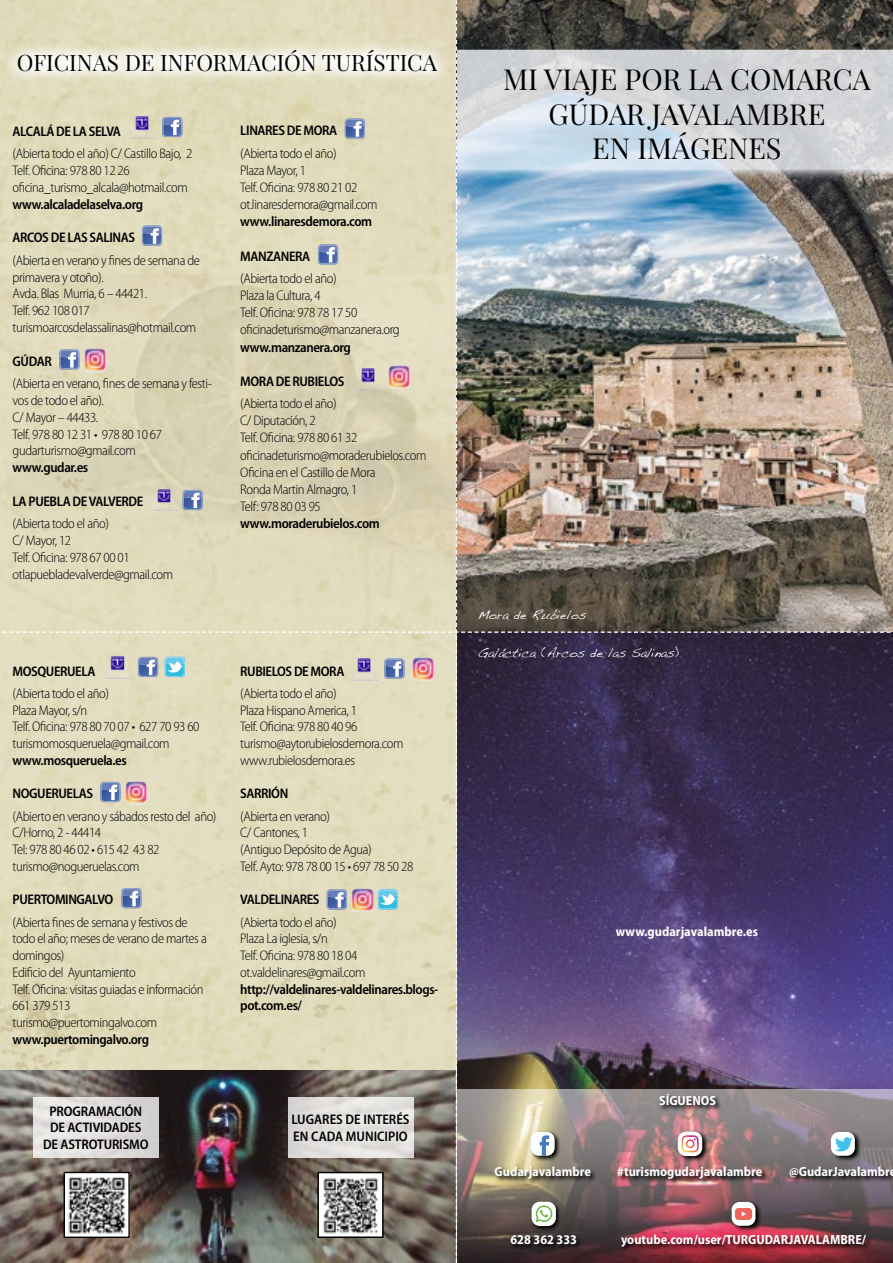
<style>
.page{position:relative;width:893px;height:1263px;background:#fff}
.page>*{position:absolute;margin:0;border:0;box-sizing:border-box;transform-origin:0 0}
.t1{font:28.8px/34.7px "Playfair Display SC";color:#000;text-align:center}
.t2{font:22.5px "Playfair Display SC";color:#000}
.t3{font:300 semi-condensed 13.95px/16.8px "Myriad Pro";letter-spacing:-.03em;color:#000}
.t4{font:600 semi-condensed 13.95px/16.8px "Myriad Pro";letter-spacing:-.03em;color:#000}
.t5{font:600 semi-condensed 13.95px/16.8px "Myriad Pro";letter-spacing:-.01em;color:#000;text-align:center}
.t6{font:600 semi-condensed 13.95px/16.8px "Myriad Pro";color:#000}
.t7{font:700 semi-condensed 13.2px "Myriad Pro";color:#fff}
.t8{font:12.6px "Handwriting Dakota";color:#fff}
</style>
<div class="page">
<img style="left:0;top:0;width:893px;height:1263px">
<img style="left:66px;top:1174px;width:62px;height:62px">
<div style="left:64px;top:1172px;width:66px;height:66px;border:1px solid #000"></div>
<div style="left:33px;top:1097px;width:125px;height:60px;background:linear-gradient(to right,#ebe9e7,#d4d1d1)"></div>
<img style="left:320px;top:1175px;width:61px;height:60px">
<div style="left:317px;top:1172px;width:67px;height:66px;border:2px solid #000"></div>
<div style="left:288px;top:1097px;width:125px;height:60px;background:linear-gradient(to right,#dcd9d8,#e8e7e4)"></div>
<h2 class="t2" style="left:17px;top:49px;width:422px">OFICINAS DE INFORMACIÓN TURÍSTICA</h2>
<p class="t4" style="left:13px;top:122px;width:110px">ALCALÁ DE LA SELVA</p>
<p class="t3" style="left:13px;top:145px;width:181px">(Abierta todo el año) C/ Castillo Bajo, 2<br>Telf. Oficina: 978 80 12 26 oficina_turismo_alcala@hotmail.com</p>
<p class="t4" style="left:13px;top:195px;width:132px">www.alcaladelaselva.org</p>
<p class="t4" style="left:13px;top:229px;width:124px">ARCOS DE LAS SALINAS</p>
<p class="t3" style="left:13px;top:252px;width:189px">(Abierta en verano y fines de semana de primavera y otoño).<br>Avda. Blas Murria, 6 – 44421.<br>Telf. 962 108 017 turismoarcosdelassalinas@hotmail.com</p>
<p class="t4" style="left:13px;top:352px;width:41px">GÚDAR</p>
<p class="t3" style="left:13px;top:375px;width:201px">(Abierta en verano, fines de semana y festi&shy;vos de todo el año).<br>C/ Mayor – 44433.<br>Telf. 978 80 12 31 • 978 80 10 67 gudarturismo@gmail.com</p>
<p class="t4" style="left:13px;top:459px;width:77px">www.gudar.es</p>
<p class="t4" style="left:13px;top:492px;width:132px">LA PUEBLA DE VALVERDE</p>
<p class="t3" style="left:13px;top:515px;width:162px">(Abierta todo el año)<br>C/ Mayor, 12<br>Telf. Oficina: 978 67 00 01 otlapuebladevalverde@gmail.com</p>
<p class="t4" style="left:240px;top:122px;width:99px">LINARES DE MORA</p>
<p class="t3" style="left:240px;top:145px;width:139px">(Abierta todo el año)<br>Plaza Mayor, 1<br>Telf. Oficina: 978 80 21 02 ot.linaresdemora@gmail.com</p>
<p class="t4" style="left:240px;top:213px;width:133px">www.linaresdemora.com</p>
<p class="t4" style="left:240px;top:247px;width:72px">MANZANERA</p>
<p class="t3" style="left:240px;top:270px;width:161px">(Abierta todo el año)<br>Plaza la Cultura, 4<br>Telf. Oficina: 978 78 17 50 oficinadeturismo@manzanera.org</p>
<p class="t4" style="left:240px;top:338px;width:112px">www.manzanera.org</p>
<p class="t4" style="left:240px;top:372px;width:106px">MORA DE RUBIELOS</p>
<p class="t3" style="left:240px;top:395px;width:188px">(Abierta todo el año)<br>C/ Diputación, 2<br>Telf. Oficina: 978 80 61 32 oficinadeturismo@moraderubielos.com<br>Oficina en el Castillo de Mora<br>Ronda Martin Almagro, 1<br>Telf: 978 80 03 95</p>
<p class="t4" style="left:240px;top:514px;width:141px">www.moraderubielos.com</p>
<p class="t4" style="left:13px;top:662px;width:84px">MOSQUERUELA</p>
<p class="t3" style="left:13px;top:685px;width:188px">(Abierta todo el año)<br>Plaza Mayor, s/n<br>Telf. Oficina: 978 80 70 07 • 627 70 93 60 turismomosqueruela@gmail.com</p>
<p class="t4" style="left:13px;top:751px;width:116px">www.mosqueruela.es</p>
<p class="t4" style="left:13px;top:785px;width:82px">NOGUERUELAS</p>
<p class="t3" style="left:13px;top:807px;width:205px">(Abierto en verano y sábados resto del año)<br>C/Horno, 2 - 44414<br>Tel: 978 80 46 02 • 615 42 43 82 turismo@nogueruelas.com</p>
<p class="t4" style="left:13px;top:891px;width:102px">PUERTOMINGALVO</p>
<p class="t3" style="left:13px;top:913px;width:196px">(Abierta fines de semana y festivos de todo el año; meses de verano de martes a domingos)<br>Edificio del Ayuntamiento<br>Telf. Oficina: visitas guiadas e información<br>661 379 513 turismo@puertomingalvo.com</p>
<p class="t4" style="left:13px;top:1030px;width:138px">www.puertomingalvo.org</p>
<p class="t4" style="left:240px;top:662px;width:106px">RUBIELOS DE MORA</p>
<p class="t3" style="left:240px;top:685px;width:165px">(Abierta todo el año)<br>Plaza Hispano America, 1<br>Telf. Oficina: 978 80 40 96 turismo@aytorubielosdemora.com www.rubielosdemora.es</p>
<p class="t4" style="left:240px;top:785px;width:50px">SARRIÓN</p>
<p class="t3" style="left:240px;top:807px;width:174px">(Abierta en verano)<br>C/ Cantones, 1<br>(Antiguo Depósito de Agua)<br>Telf. Ayto: 978 78 00 15 • 697 78 50 28</p>
<p class="t4" style="left:240px;top:891px;width:81px">VALDELINARES</p>
<p class="t3" style="left:240px;top:913px;width:127px">(Abierta todo el año)<br>Plaza La iglesia, s/n<br>Telf. Oficina: 978 80 18 04 ot.valdelinares@gmail.com</p>
<p class="t4" style="left:240px;top:980px;width:200px">http://valdelinares-valdelinares.blogs&shy;pot.com.es/</p>
<p class="t5" style="left:43px;top:1102px;width:107px">PROGRAMACIÓN<br>DE ACTIVIDADES<br>DE ASTROTURISMO</p>
<p class="t6" style="left:291px;top:1110px;width:120px">LUGARES DE INTERÉS<br>EN CADA MUNICIPIO</p>
<h1 class="t1" style="left:503px;top:62px;width:369px">MI VIAJE POR LA COMARCA<br>GÚDAR JAVALAMBRE<br>EN IMÁGENES</h1>
<p class="t8" style="left:478px;top:607px;width:110px">Mora de Rubielos</p>
<p class="t8" style="left:478px;top:645px;width:203px">Galáctica (Arcos de las Salinas)</p>
<p class="t7" style="left:616px;top:923px;width:144px">www.gudarjavalambre.es</p>
<p class="t7" style="left:659px;top:1092px;width:58px">SÍGUENOS</p>
<p class="t7" style="left:495px;top:1163px;width:98px">Gudarjavalambre</p>
<p class="t7" style="left:617px;top:1163px;width:147px">#turismogudarjavalambre</p>
<p class="t7" style="left:789px;top:1163px;width:102px">@GudarJavalambr</p>
<p class="t7" style="left:510px;top:1231px;width:68px">628 362 333</p>
<p class="t7" style="left:621px;top:1231px;width:246px">youtube.com/user/TURGUDARJAVALAMBRE/</p>
</div>
